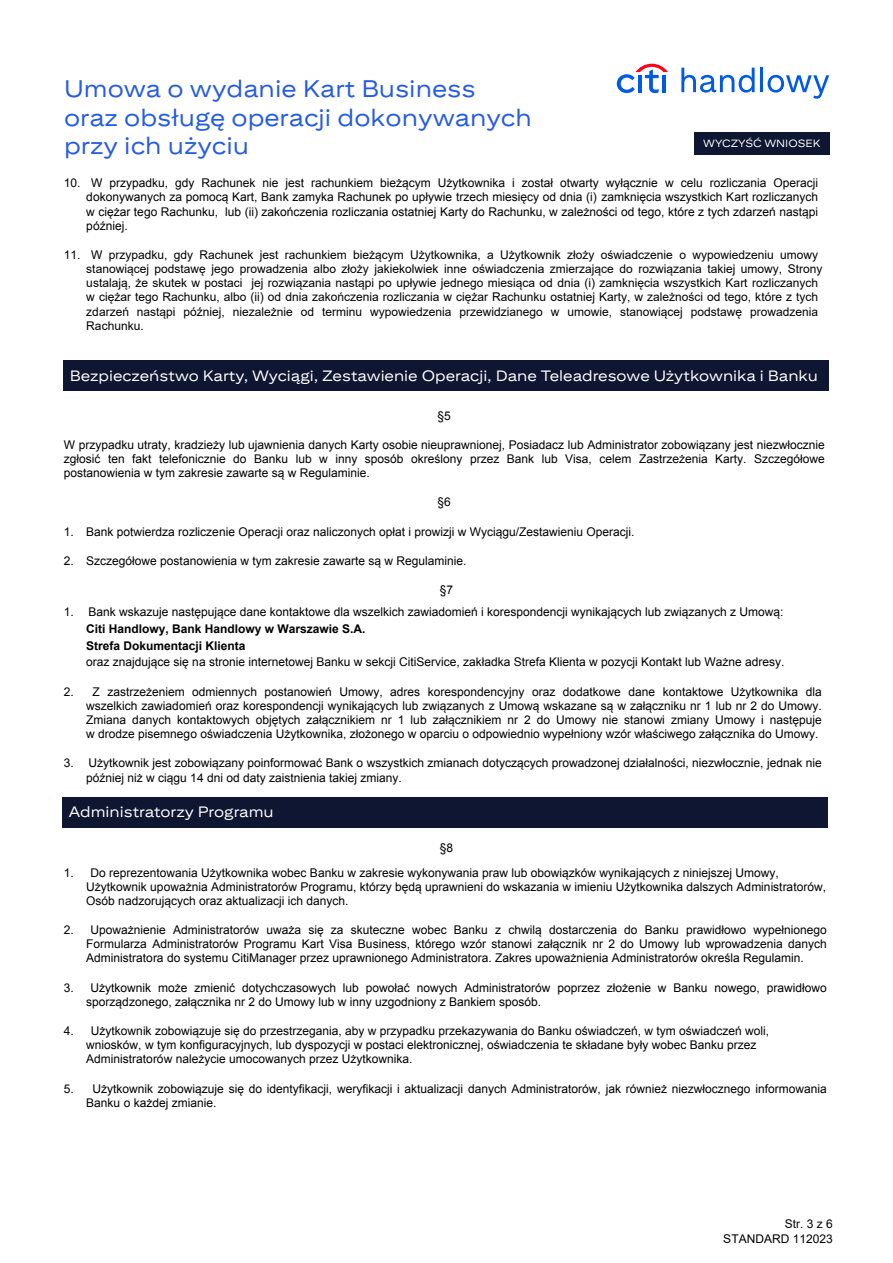
<style>
.page{position:relative;width:893px;height:1263px;background:#fff}
.page>*{position:absolute;margin:0;border:0;box-sizing:border-box;transform-origin:0 0}
.t1{font:24px/28.5px "Citi Sans Display";color:#255be3}
.t2{font:15px "Citi Sans Display";color:#fff}
.t3{font:12px/14.1px "Arial";color:#000}
.t4{font:12px/14.1px "Arial";color:#000}
.t5{font:700 12px/16.8px "Arial";color:#000}
.t6{font:10.5px "Citi Sans Display";color:#fff}
.s1{font-style:inherit}
</style>
<div class="page">
<svg style="left:617px;top:64px;width:51px;height:29px"></svg>
<svg style="left:681px;top:68px;width:74px;height:25px"></svg>
<hr style="left:760px;top:68px;width:3px;height:24px;background:#005ae6">
<svg style="left:768px;top:75px;width:61px;height:24px"></svg>
<div style="left:64px;top:361px;width:765px;height:30px;background:#0f1632"></div>
<div style="left:62px;top:798px;width:765px;height:30px;background:#0f1632"></div>
<div style="left:694px;top:132px;width:135px;height:22px;background:#0f1632"></div>
<h1 class="t1" style="left:64px;top:74px;width:469px">Umowa o wydanie Kart Business oraz obsługę operacji dokonywanych przy ich użyciu</h1>
<p class="t6" style="left:703px;top:137px;width:119px">WYCZYŚĆ WNIOSEK</p>
<p class="t3" style="left:86px;top:176px;width:733px;text-align:justify;text-indent:-23px">10. W przypadku, gdy Rachunek nie jest rachunkiem bieżącym Użytkownika i został otwarty wyłącznie w celu rozliczania Operacji dokonywanych za pomocą Kart, Bank zamyka Rachunek po upływie trzech miesięcy od dnia <span class="s1">(i)</span> zamknięcia wszystkich Kart rozliczanych w ciężar tego Rachunku, lub (ii) zakończenia rozliczania ostatniej Karty do Rachunku, w zależności od tego, które z tych zdarzeń nastąpi później.</p>
<p class="t4" style="left:86px;top:248px;width:738px;text-indent:-23px"><span class="s1">11.</span> W przypadku, gdy Rachunek jest rachunkiem bieżącym Użytkownika, a Użytkownik złoży oświadczenie o wypowiedzeniu umowy stanowiącej podstawę jego prowadzenia albo złoży jakiekolwiek inne oświadczenia zmierzające do rozwiązania takiej umowy, Strony ustalają, że skutek w postaci jej rozwiązania nastąpi po upływie jednego miesiąca od dnia (i) zamknięcia wszystkich Kart rozliczanych w ciężar tego Rachunku, albo (ii) od dnia zakończenia rozliczania w ciężar Rachunku ostatniej Karty, w zależności od tego, które z tych zdarzeń nastąpi później, niezależnie od terminu wypowiedzenia przewidzianego w umowie, stanowiącej podstawę prowadzenia Rachunku.</p>
<p class="t2" style="left:70px;top:367px;width:750px">Bezpieczeństwo Karty, Wyciągi, Zestawienie Operacji, Dane Teleadresowe Użytkownika i Banku</p>
<p class="t3" style="left:438px;top:408px;width:15px">§5</p>
<p class="t3" style="left:64px;top:438px;width:762px;text-align:justify">W przypadku utraty, kradzieży lub ujawnienia danych Karty osobie nieuprawnionej, Posiadacz lub Administrator zobowiązany jest niezwłocznie zgłosić ten fakt telefonicznie do Banku lub w inny sposób określony przez Bank lub Visa, celem Zastrzeżenia Karty. Szczegółowe postanowienia w tym zakresie zawarte są w Regulaminie.</p>
<p class="t3" style="left:438px;top:495px;width:15px">§6</p>
<p class="t3" style="left:64px;top:525px;width:572px">1. Bank potwierdza rozliczenie Operacji oraz naliczonych opłat i prowizji w Wyciągu/Zestawieniu Operacji.</p>
<p class="t3" style="left:64px;top:554px;width:404px">2. Szczegółowe postanowienia w tym zakresie zawarte są w Regulaminie.</p>
<p class="t3" style="left:440px;top:583px;width:15px">§7</p>
<p class="t3" style="left:64px;top:605px;width:721px">1. Bank wskazuje następujące dane kontaktowe dla wszelkich zawiadomień i korespondencji wynikających lub związanych z Umową:</p>
<p class="t5" style="left:86px;top:620px;width:281px">Citi Handlowy, Bank Handlowy w Warszawie S.A.<br>Strefa Dokumentacji Klienta</p>
<p class="t3" style="left:86px;top:655px;width:700px">oraz znajdujące się na stronie internetowej Banku w sekcji CitiService, zakładka Strefa Klienta w pozycji Kontakt lub Ważne adresy.</p>
<p class="t3" style="left:86px;top:684px;width:737px;text-align:justify;text-indent:-22px">2. Z zastrzeżeniem odmiennych postanowień Umowy, adres korespondencyjny oraz dodatkowe dane kontaktowe Użytkownika dla wszelkich zawiadomień oraz korespondencji wynikających lub związanych z Umową wskazane są w załączniku nr 1 lub nr 2 do Umowy.<br>Zmiana danych kontaktowych objętych załącznikiem nr 1 lub załącznikiem nr 2 do Umowy nie stanowi zmiany Umowy i następuje w drodze pisemnego oświadczenia Użytkownika, złożonego w oparciu o odpowiednio wypełniony wzór właściwego załącznika do Umowy.</p>
<p class="t3" style="left:86px;top:756px;width:737px;text-indent:-22px">3. Użytkownik jest zobowiązany poinformować Bank o wszystkich zmianach dotyczących prowadzonej działalności, niezwłocznie, jednak nie później niż w ciągu 14 dni od daty zaistnienia takiej zmiany.</p>
<p class="t2" style="left:69px;top:802px;width:206px">Administratorzy Programu</p>
<p class="t3" style="left:440px;top:841px;width:15px">§8</p>
<p class="t3" style="left:86px;top:865px;width:741px;text-indent:-22px">1. Do reprezentowania Użytkownika wobec Banku w zakresie wykonywania praw lub obowiązków wynikających z niniejszej Umowy,<br>Użytkownik upoważnia Administratorów Programu, którzy będą uprawnieni do wskazania w imieniu Użytkownika dalszych Administratorów,<br>Osób nadzorujących oraz aktualizacji ich danych.</p>
<p class="t3" style="left:86px;top:923px;width:742px;text-align:justify;text-indent:-22px">2. Upoważnienie Administratorów uważa się za skuteczne wobec Banku z chwilą dostarczenia do Banku prawidłowo wypełnionego Formularza Administratorów Programu Kart Visa Business, którego wzór stanowi załącznik nr 2 do Umowy lub wprowadzenia danych Administratora do systemu CitiManager przez uprawnionego Administratora. Zakres upoważnienia Administratorów określa Regulamin.</p>
<p class="t3" style="left:86px;top:980px;width:742px;text-indent:-22px">3. Użytkownik może zmienić dotychczasowych lub powołać nowych Administratorów poprzez złożenie w Banku nowego, prawidłowo sporządzonego, załącznika nr 2 do Umowy lub w inny uzgodniony z Bankiem sposób.</p>
<p class="t3" style="left:86px;top:1024px;width:684px;text-indent:-22px">4. Użytkownik zobowiązuje się do przestrzegania, aby w przypadku przekazywania do Banku oświadczeń, w tym oświadczeń woli, wniosków, w tym konfiguracyjnych, lub dyspozycji w postaci elektronicznej, oświadczenia te składane były wobec Banku przez<br>Administratorów należycie umocowanych przez Użytkownika.</p>
<p class="t3" style="left:86px;top:1081px;width:742px;text-indent:-22px">5. Użytkownik zobowiązuje się do identyfikacji, weryfikacji i aktualizacji danych Administratorów, jak również niezwłocznego informowania<br>Banku o każdej zmianie.</p>
<p class="t3" style="left:723px;top:1217px;width:111px;text-align:right">Str. 3 z 6<br>STANDARD 112023</p>
</div>
